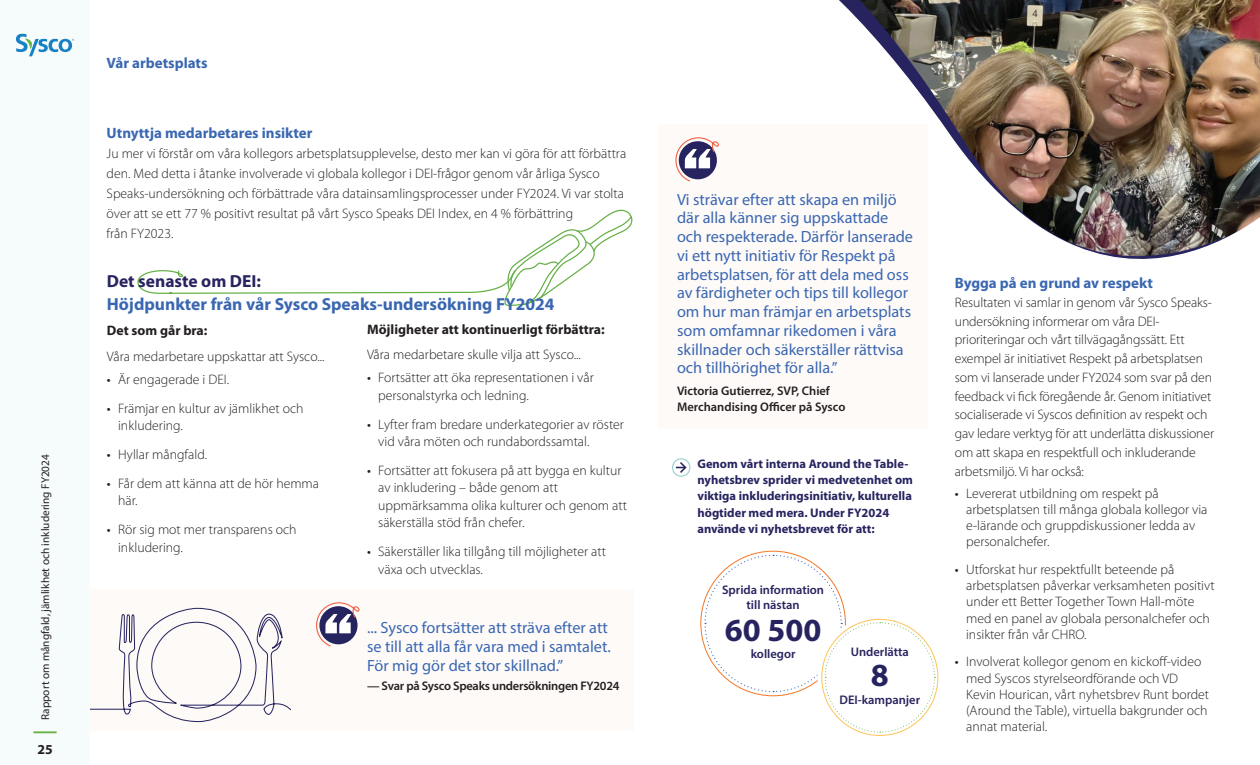
<style>
.page{position:relative;width:1260px;height:765px;background:#fff}
.page>*{position:absolute;margin:0;border:0;box-sizing:border-box;transform-origin:0 0}
.t1{font:700 32.38px "Myriad Pro";color:#27235f}
.P-14pt_Intro_Copy_Info_Title{font:700 17.5px/22.5px "Myriad Pro";color:#3a67b1}
.P-13pt_Quote{font:16.25px/18.8px "Myriad Pro";color:#3a67b1}
.P-12pt_Paragrah_Section_Head{font:700 15px "Myriad Pro";color:#3a67b1}
.P-11pt_Body_Bullet_List{font:300 13.75px/16.2px "Myriad Pro";color:#231f20}
.P-12pt_Paragrah_Section_Head-2{font:300 13.75px/18.8px "Myriad Pro";letter-spacing:-.005em;color:#231f20}
.P-12pt_Paragrah_Section_Head-3{font:700 13.75px "Myriad Pro";color:#231f20}
.P-10pt_Body_Copy{font:700 12.5px/16.2px "Myriad Pro";color:#27235f}
.P-10pt_Body_Copy-2{font:600 12.5px/16.2px "Myriad Pro";letter-spacing:-.01em;color:#231f20}
.t2{font:600 12.5px/15px "Myriad Pro";color:#27235f;text-align:center}
.t3{font:11.25px "Myriad Pro";color:#231f20}
.s1{color:#27235f}
.s2{font-weight:400}
</style>
<div class="page">
<img style="left:674px;top:0;width:586px;height:476px">
<div style="left:89px;top:590px;width:545px;height:141px;background:#fefaf8"></div>
<div style="left:659px;top:124px;width:269px;height:305px;background:#fefaf8"></div>
<svg style="left:696px;top:546px;width:155px;height:155px"></svg>
<svg style="left:818px;top:615px;width:124px;height:125px"></svg>
<svg style="left:704px;top:554px;width:231px;height:179px"></svg>
<svg style="left:90px;top:607px;width:200px;height:115px"></svg>
<svg style="left:137px;top:209px;width:496px;height:98px"></svg>
<div style="left:672px;top:458px;width:18px;height:19px;border:1px solid #8dc9c6;border-radius:50%"></div>
<svg style="left:676px;top:460px;width:12px;height:15px"></svg>
<svg style="left:675px;top:137px;width:44px;height:45px"></svg>
<svg style="left:316px;top:602px;width:44px;height:45px"></svg>
<div style="left:0;top:0;width:90px;height:765px;background:#f6fbfb"></div>
<hr style="left:33px;top:731px;width:24px;height:2px;background:#6bb344">
<svg style="left:16px;top:34px;width:58px;height:22px"></svg>
<p class="t3" style="left:39px;top:720px;width:267px;rotate:-90deg">Rapport om mångfald, jämlikhet och inkludering FY2024</p>
<p class="P-12pt_Paragrah_Section_Head-3" style="left:37px;top:740px;width:17px">25</p>
<p class="P-12pt_Paragrah_Section_Head" style="left:107px;top:53px;width:102px">Vår arbetsplats</p>
<p class="P-12pt_Paragrah_Section_Head" style="left:107px;top:123px;width:207px">Utnyttja medarbetares insikter</p>
<p class="P-12pt_Paragrah_Section_Head-2" style="left:107px;top:143px;width:521px;line-height:20px">Ju mer vi förstår om våra kollegors arbetsplatsupplevelse, desto mer kan vi göra för att förbättra den. Med detta i åtanke involverade vi globala kollegor i DEI-frågor genom vår årliga Sysco Speaks-undersökning och förbättrade våra datainsamlingsprocesser under FY2024. Vi var stolta över att se ett 77 % positivt resultat på vårt Sysco Speaks DEI Index, en 4 % förbättring<br>från FY2023.</p>
<p class="P-14pt_Intro_Copy_Info_Title" style="left:107px;top:270px;width:449px"><span class="s1">Det senaste om DEI:<br></span>Höjdpunkter från vår Sysco Speaks-undersökning FY2024</p>
<p class="P-12pt_Paragrah_Section_Head-3" style="left:107px;top:322px;width:102px">Det som går bra:</p>
<p class="P-12pt_Paragrah_Section_Head-2" style="left:107px;top:347px;width:219px">Våra medarbetare uppskattar att Sysco...</p>
<p class="P-11pt_Body_Bullet_List" style="left:107px;top:371px;width:124px"><span class="s2">•</span> Är engagerade i DEI.</p>
<p class="P-11pt_Body_Bullet_List" style="left:118px;top:399px;width:187px;line-height:17.5px;text-indent:-11px"><span class="s2">•</span> Främjar en kultur av jämlikhet och inkludering.</p>
<p class="P-11pt_Body_Bullet_List" style="left:107px;top:446px;width:102px"><span class="s2">•</span> Hyllar mångfald.</p>
<p class="P-11pt_Body_Bullet_List" style="left:118px;top:474px;width:203px;line-height:17.5px;text-indent:-11px"><span class="s2">•</span> Får dem att känna att de hör hemma här.</p>
<p class="P-11pt_Body_Bullet_List" style="left:118px;top:521px;width:180px;line-height:17.5px;text-indent:-11px"><span class="s2">•</span> Rör sig mot mer transparens och inkludering.</p>
<p class="P-12pt_Paragrah_Section_Head-3" style="left:367px;top:320px;width:239px">Möjligheter att kontinuerligt förbättra:</p>
<p class="P-12pt_Paragrah_Section_Head-2" style="left:367px;top:345px;width:216px">Våra medarbetare skulle vilja att Sysco...</p>
<p class="P-11pt_Body_Bullet_List" style="left:378px;top:369px;width:217px;line-height:17.5px;text-indent:-11px"><span class="s2">•</span> Fortsätter att öka representationen i vår personalstyrka och ledning.</p>
<p class="P-11pt_Body_Bullet_List" style="left:378px;top:415px;width:247px;line-height:17.5px;text-indent:-11px"><span class="s2">•</span> Lyfter fram bredare underkategorier av röster vid våra möten och rundabordssamtal.</p>
<p class="P-11pt_Body_Bullet_List" style="left:378px;top:461px;width:250px;line-height:17.5px;text-indent:-11px"><span class="s2">•</span> Fortsätter att fokusera på att bygga en kultur av inkludering – både genom att uppmärksamma olika kulturer och genom att säkerställa stöd från chefer.</p>
<p class="P-11pt_Body_Bullet_List" style="left:378px;top:543px;width:229px;line-height:17.5px;text-indent:-11px"><span class="s2">•</span> Säkerställer lika tillgång till möjligheter att växa och utvecklas.</p>
<p class="P-13pt_Quote" style="left:367px;top:618px;width:245px">... Sysco fortsätter att sträva efter att se till att alla får vara med i samtalet.<br>För mig gör det stor skillnad.”</p>
<p class="P-10pt_Body_Copy-2" style="left:367px;top:678px;width:254px">— Svar på Sysco Speaks undersökningen FY2024</p>
<p class="P-13pt_Quote" style="left:677px;top:190px;width:238px">Vi strävar efter att skapa en miljö där alla känner sig uppskattade och respekterade. Därför lanserade vi ett nytt initiativ för Respekt på arbetsplatsen, för att dela med oss av färdigheter och tips till kollegor om hur man främjar en arbetsplats som omfamnar rikedomen i våra skillnader och säkerställer rättvisa och tillhörighet för alla.”</p>
<p class="P-10pt_Body_Copy-2" style="left:677px;top:382px;width:170px">Victoria Gutierrez, SVP, Chief<br>Merchandising Officer på Sysco</p>
<p class="P-10pt_Body_Copy" style="left:697px;top:455px;width:217px">Genom vårt interna Around the Table&shy;nyhetsbrev sprider vi medvetenhet om viktiga inkluderingsinitiativ, kulturella högtider med mera. Under FY2024 använde vi nyhetsbrevet för att:</p>
<p class="t2" style="left:722px;top:582px;width:104px">Sprida information till nästan</p>
<p class="t1" style="left:725px;top:609px;width:98px">60 500</p>
<p class="t2" style="left:751px;top:646px;width:46px">kollegor</p>
<p class="t2" style="left:851px;top:644px;width:60px">Underlätta</p>
<p class="t1" style="left:871px;top:654px;width:19px">8</p>
<p class="t2" style="left:839px;top:692px;width:82px">DEI-kampanjer</p>
<p class="P-12pt_Paragrah_Section_Head" style="left:955px;top:273px;width:199px">Bygga på en grund av respekt</p>
<p class="P-12pt_Paragrah_Section_Head-2" style="left:955px;top:293px;width:261px">Resultaten vi samlar in genom vår Sysco Speaks&shy;undersökning informerar om våra DEI&shy;prioriteringar och vårt tillvägagångssätt. Ett exempel är initiativet Respekt på arbetsplatsen som vi lanserade under FY2024 som svar på den feedback vi fick föregående år. Genom initiativet socialiserade vi Syscos definition av respekt och gav ledare verktyg för att underlätta diskussioner om att skapa en respektfull och inkluderande arbetsmiljö. Vi har också:</p>
<p class="P-11pt_Body_Bullet_List" style="left:966px;top:485px;width:243px;text-indent:-11px"><span class="s2">•</span> Levererat utbildning om respekt på arbetsplatsen till många globala kollegor via e-lärande och gruppdiskussioner ledda av personalchefer.</p>
<p class="P-11pt_Body_Bullet_List" style="left:966px;top:561px;width:250px;text-indent:-11px"><span class="s2">•</span> Utforskat hur respektfullt beteende på arbetsplatsen påverkar verksamheten positivt under ett Better Together Town Hall-möte med en panel av globala personalchefer och insikter från vår CHRO.</p>
<p class="P-11pt_Body_Bullet_List" style="left:966px;top:653px;width:244px;text-indent:-11px"><span class="s2">•</span> Involverat kollegor genom en kickoff-video med Syscos styrelseordförande och VD Kevin Hourican, vårt nyhetsbrev Runt bordet (Around the Table), virtuella bakgrunder och annat material.</p>
</div>
